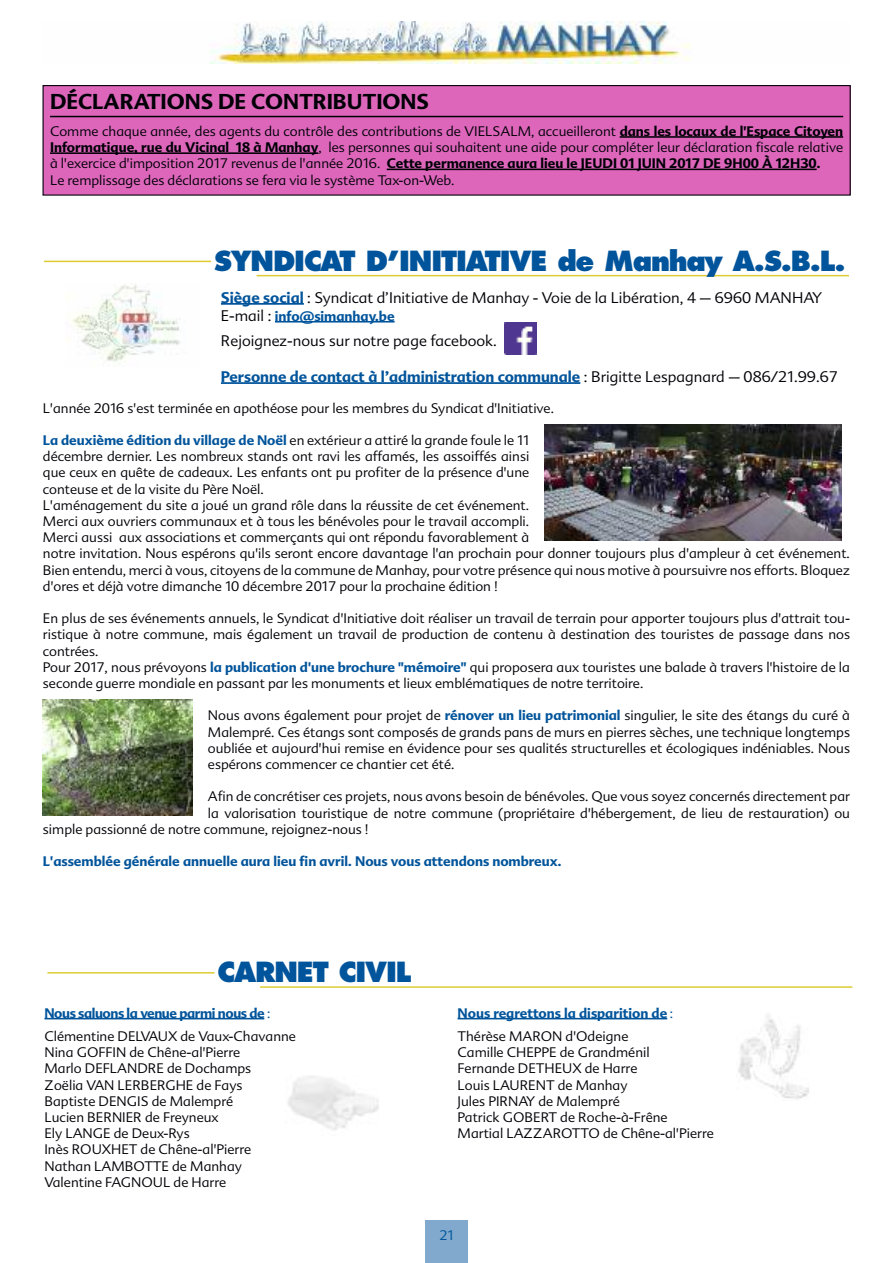
<style>
.page{position:relative;width:893px;height:1263px;background:#fff}
.page>*{position:absolute;margin:0;border:0;box-sizing:border-box;transform-origin:0 0}
.t1{font:800 27px "Futura";letter-spacing:-.04em;color:#00549b}
.t2{font:700 21px "Advert";color:#000006}
.t3{font:300 15px "Advert";color:#000006}
.t4{font:700 15px "Advert";color:#00549b}
.t5{font:300 13.5px/16.2px "Advert";color:#000006}
.t6{font:700 13.5px/23.4px "Advert";color:#00549b}
.t7{font:300 13.5px "Advert";color:#00549b}
.s1{font-weight:700}
.s2{font-weight:700;color:#00549b}
.s3{font-weight:300;font-size:15px;color:#000006}
.s4{font-weight:300;color:#000006}
.s5{color:#00549b}
.s6{font-weight:300}
</style>
<div class="page">
<img style="left:210px;top:21px;width:480px;height:43px">
<div style="left:425px;top:1220px;width:43px;height:43px;background:#80a9cd"></div>
<hr style="left:44px;top:261px;width:167px;height:1px;background:#decc32">
<hr style="left:257px;top:275px;width:592px;height:1px;background:#decc32">
<hr style="left:221px;top:303px;width:83px;height:2px;background:#00549b">
<hr style="left:275px;top:321px;width:120px;height:2px;background:#00549b">
<hr style="left:221px;top:382px;width:359px;height:2px;background:#00549b">
<img style="left:71px;top:284px;width:109px;height:81px">
<img style="left:504px;top:323px;width:32px;height:32px">
<img style="left:544px;top:424px;width:298px;height:116px">
<img style="left:43px;top:700px;width:150px;height:115px">
<hr style="left:47px;top:972px;width:168px;height:1px;background:#decc32">
<hr style="left:260px;top:986px;width:592px;height:2px;background:#decc32">
<hr style="left:44px;top:1018px;width:220px;height:1px;background:#00549b">
<hr style="left:458px;top:1018px;width:209px;height:1px;background:#00549b">
<div style="left:43px;top:86px;width:807px;height:109px;background:#d6b"></div>
<div style="left:43px;top:85px;width:808px;height:111px;border:1px solid #000006"></div>
<hr style="left:50px;top:116px;width:793px;height:1px;background:#000006">
<hr style="left:620px;top:136px;width:223px;height:2px;background:#000006">
<hr style="left:50px;top:152px;width:268px;height:2px;background:#000006">
<hr style="left:387px;top:169px;width:430px;height:1px;background:#000006">
<img style="left:288px;top:1076px;width:91px;height:54px">
<img style="left:738px;top:1015px;width:71px;height:84px">
<h2 class="t2" style="left:50px;top:90px;width:380px">DÉCLARATIONS DE CONTRIBUTIONS</h2>
<p class="t5" style="left:50px;top:123px;width:795px">Comme chaque année, des agents du contrôle des contributions de VIELSALM, accueilleront <span class="s1">dans les locaux de l'Espace Citoyen Informatique, rue du Vicinal 18 à Manhay</span>, les personnes qui souhaitent une aide pour compléter leur déclaration fiscale relative à l'exercice d'imposition 2017 revenus de l'année 2016. <span class="s1">Cette permanence aura lieu le JEUDI 01 JUIN 2017 DE 9H00 À 12H30.<br></span>Le remplissage des déclarations se fera via le système Tax-on-Web.</p>
<h1 class="t1" style="left:214px;top:249px;width:633px">SYNDICAT D’INITIATIVE de Manhay A.S.B.L.</h1>
<p class="t3" style="left:221px;top:289px;width:603px"><span class="s2">Siège social</span> : Syndicat d’Initiative de Manhay - Voie de la Libération, 4 – 6960 MANHAY</p>
<p class="t6" style="left:221px;top:304px;width:175px"><span class="s3">E-mail :</span> info@simanhay.be</p>
<p class="t3" style="left:221px;top:332px;width:277px">Rejoignez-nous sur notre page facebook.</p>
<p class="t4" style="left:221px;top:368px;width:619px">Personne de contact à l’administration communale <span class="s4">: Brigitte Lespagnard – 086/21.99.67</span></p>
<p class="t5" style="left:43px;top:400px;width:513px">L'année 2016 s'est terminée en apothéose pour les membres du Syndicat d'Initiative.</p>
<p class="t5" style="left:43px;top:432px;width:809px"><span class="s2">La deuxième édition du village de Noël</span> en extérieur a attiré la grande foule le 11<br>décembre dernier. Les nombreux stands ont ravi les affamés, les assoiffés ainsi<br>que ceux en quête de cadeaux. Les enfants ont pu profiter de la présence d'une<br>conteuse et de la visite du Père Noël.<br>L'aménagement du site a joué un grand rôle dans la réussite de cet événement.<br>Merci aux ouvriers communaux et à tous les bénévoles pour le travail accompli.<br>Merci aussi aux associations et commerçants qui ont répondu favorablement à<br>notre invitation. Nous espérons qu'ils seront encore davantage l'an prochain pour donner toujours plus d'ampleur à cet événement.<br>Bien entendu, merci à vous, citoyens de la commune de Manhay, pour votre présence qui nous motive à poursuivre nos efforts. Bloquez d'ores et déjà votre dimanche 10 décembre 2017 pour la prochaine édition !</p>
<p class="t5" style="left:43px;top:610px;width:809px">En plus de ses événements annuels, le Syndicat d'Initiative doit réaliser un travail de terrain pour apporter toujours plus d'attrait tou&shy;ristique à notre commune, mais également un travail de production de contenu à destination des touristes de passage dans nos contrées.<br>Pour 2017, nous prévoyons <span class="s2">la publication d'une brochure "mémoire"</span> qui proposera aux touristes une balade à travers l'histoire de la seconde guerre mondiale en passant par les monuments et lieux emblématiques de notre territoire.</p>
<p class="t5" style="left:208px;top:708px;width:644px;text-align:justify">Nous avons également pour projet de <span class="s2">rénover un lieu patrimonial</span> singulier, le site des étangs du curé à Malempré. Ces étangs sont composés de grands pans de murs en pierres sèches, une technique longtemps oubliée et aujourd'hui remise en évidence pour ses qualités structurelles et écologiques indéniables. Nous espérons commencer ce chantier cet été.</p>
<p class="t5" style="left:208px;top:789px;width:644px">Afin de concrétiser ces projets, nous avons besoin de bénévoles. Que vous soyez concernés directement par</p>
<p class="t5" style="left:208px;top:805px;width:644px">la valorisation touristique de notre commune (propriétaire d'hébergement, de lieu de restauration) ou</p>
<p class="t5" style="left:43px;top:821px;width:327px">simple passionné de notre commune, rejoignez-nous !</p>
<p class="t6" style="left:43px;top:850px;width:520px">L'assemblée générale annuelle aura lieu fin avril. Nous vous attendons nombreux.</p>
<h1 class="t1" style="left:218px;top:960px;width:195px">CARNET CIVIL</h1>
<p class="t5" style="left:44px;top:1001px;width:253px;line-height:23.4px"><span class="s2">Nous saluons la venue parmi nous de</span> <span class="s5">:<br></span>Clémentine DELVAUX de Vaux-Chavanne</p>
<p class="t5" style="left:44px;top:1044px;width:208px">Nina GOFFIN de Chêne-al'Pierre<br>Marlo DEFLANDRE de Dochamps<br>Zoëlia VAN LERBERGHE de Fays<br>Baptiste DENGIS de Malempré<br>Lucien BERNIER de Freyneux<br>Ely LANGE de Deux-Rys<br>Inès ROUXHET de Chêne-al'Pierre<br>Nathan LAMBOTTE de Manhay<br>Valentine FAGNOUL de Harre</p>
<p class="t6" style="left:458px;top:1001px;width:217px">Nous regrettons la disparition de <span class="s6">:<br></span><span class="s4">Thérèse MARON d'Odeigne</span></p>
<p class="t5" style="left:458px;top:1044px;width:258px">Camille CHEPPE de Grandménil<br>Fernande DETHEUX de Harre<br>Louis LAURENT de Manhay<br>Jules PIRNAY de Malempré<br>Patrick GOBERT de Roche-à-Frêne<br>Martial LAZZAROTTO de Chêne-al'Pierre</p>
<p class="t7" style="left:439px;top:1227px;width:16px">21</p>
</div>
